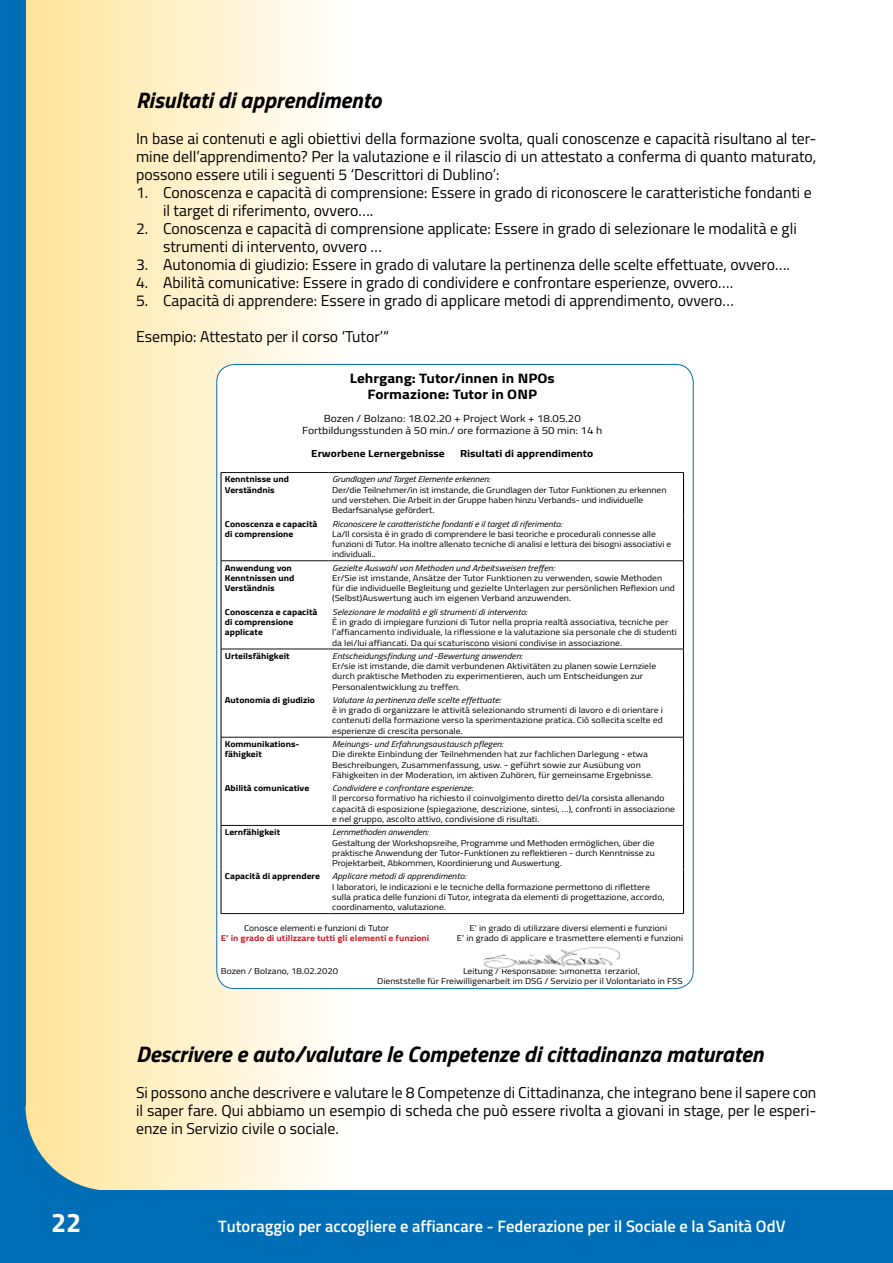
<style>
.page{position:relative;width:893px;height:1263px;background:#fff}
.page>*{position:absolute;margin:0;border:0;box-sizing:border-box;transform-origin:0 0}
.t1{font:700 27px "Titillium";color:#fff}
.t2{font:italic 700 22.5px "Titillium";color:#000}
.t3{font:600 16.5px "Titillium";color:#fff}
.t4{font:15.75px/18px "Titillium";color:#000;text-align:justify}
.t5{font:700 13.65px/16.5px "Titillium";color:#000;text-align:center;scale:1.12 1}
.t6{font:10.35px/12.3px "Titillium";color:#000;text-align:center;scale:1.12 1}
.t7{font:700 10.35px "Titillium";color:#000;scale:1.12 1}
.t8{font:8.55px/10.4px "Titillium";color:#000;scale:1.12 1}
.t9{font:italic 8.55px "Titillium";color:#000;scale:1.12 1}
.t10{font:700 8.55px/10.4px "Titillium";color:#000;scale:1.12 1}
.t11{font:700 8.55px "Titillium";color:#d2232a;scale:1.12 1}
</style>
<div class="page">
<svg style="left:26px;top:0;width:325px;height:1191px;background:#feeec3"></svg>
<div style="left:0;top:0;width:26px;height:1106px;background:#006eb7"></div>
<div style="left:0;top:1191px;width:893px;height:72px;background:#006eb7"></div>
<svg style="left:0;top:1106px;width:111px;height:85px;background:#99b7ad"></svg>
<div style="left:217px;top:364px;width:476px;height:624px;background:#fff;border-radius:18px"></div>
<hr style="left:221px;top:649px;width:1px;height:44px;background:#000">
<hr style="left:683px;top:649px;width:1px;height:44px;background:#000">
<hr style="left:221px;top:693px;width:1px;height:44px;background:#000">
<hr style="left:683px;top:693px;width:1px;height:44px;background:#000">
<hr style="left:221px;top:737px;width:107px;height:1px;background:#000">
<hr style="left:221px;top:737px;width:1px;height:44px;background:#000">
<hr style="left:328px;top:737px;width:356px;height:1px;background:#000">
<hr style="left:683px;top:737px;width:1px;height:44px;background:#000">
<hr style="left:221px;top:781px;width:1px;height:44px;background:#000">
<hr style="left:683px;top:781px;width:1px;height:44px;background:#000">
<hr style="left:221px;top:825px;width:107px;height:1px;background:#000">
<hr style="left:221px;top:826px;width:1px;height:43px;background:#000">
<hr style="left:328px;top:825px;width:356px;height:1px;background:#000">
<hr style="left:683px;top:826px;width:1px;height:43px;background:#000">
<hr style="left:221px;top:869px;width:1px;height:44px;background:#000">
<hr style="left:683px;top:869px;width:1px;height:44px;background:#000">
<hr style="left:221px;top:913px;width:107px;height:1px;background:#000">
<hr style="left:328px;top:913px;width:356px;height:1px;background:#000">
<hr style="left:221px;top:561px;width:1px;height:44px;background:#000">
<hr style="left:683px;top:561px;width:1px;height:44px;background:#000">
<hr style="left:221px;top:605px;width:1px;height:44px;background:#000">
<hr style="left:683px;top:605px;width:1px;height:44px;background:#000">
<hr style="left:221px;top:649px;width:107px;height:1px;background:#000">
<hr style="left:328px;top:649px;width:356px;height:1px;background:#000">
<hr style="left:221px;top:472px;width:107px;height:1px;background:#000">
<hr style="left:221px;top:473px;width:1px;height:44px;background:#000">
<hr style="left:328px;top:472px;width:356px;height:1px;background:#000">
<hr style="left:683px;top:473px;width:1px;height:44px;background:#000">
<hr style="left:221px;top:517px;width:1px;height:43px;background:#000">
<hr style="left:683px;top:517px;width:1px;height:43px;background:#000">
<hr style="left:221px;top:560px;width:107px;height:1px;background:#000">
<hr style="left:328px;top:560px;width:356px;height:1px;background:#000">
<img style="left:483px;top:947px;width:137px;height:21px">
<h2 class="t2" style="left:136px;top:83px;width:247px">Risultati di apprendimento</h2>
<p class="t4" style="left:136px;top:129px;width:682px">In base ai contenuti e agli obiettivi della formazione svolta, quali conoscenze e capacità risultano al ter&shy;mine dell’apprendimento? Per la valutazione e il rilascio di un attestato a conferma di quanto maturato, possono essere utili i seguenti 5 ‘Descrittori di Dublino’:</p>
<h3 class="t4" style="left:163px;top:183px;width:650px;text-indent:-27px">1. Conoscenza e capacità di comprensione: Essere in grado di riconoscere le caratteristiche fondanti e il target di riferimento, ovvero….</h3>
<h3 class="t4" style="left:163px;top:219px;width:635px;text-indent:-27px">2. Conoscenza e capacità di comprensione applicate: Essere in grado di selezionare le modalità e gli strumenti di intervento, ovvero …</h3>
<h3 class="t4" style="left:136px;top:255px;width:655px">3. Autonomia di giudizio: Essere in grado di valutare la pertinenza delle scelte effettuate, ovvero….</h3>
<h3 class="t4" style="left:136px;top:273px;width:598px">4. Abilità comunicative: Essere in grado di condividere e confrontare esperienze, ovvero….</h3>
<h3 class="t4" style="left:136px;top:291px;width:599px">5. Capacità di apprendere: Essere in grado di applicare metodi di apprendimento, ovvero…</h3>
<h3 class="t4" style="left:136px;top:327px;width:254px">Esempio: Attestato per il corso ‘Tutor’“</h3>
<h3 class="t5" style="left:350px;top:369px;width:184px">Lehrgang: Tutor/innen in NPOs<br>Formazione: Tutor in ONP</h3>
<p class="t6" style="left:302px;top:411px;width:269px">Bozen / Bolzano: 18.02.20 + Project Work + 18.05.20<br>Fortbildungsstunden à 50 min./ ore formazione à 50 min: 14 h</p>
<p class="t7" style="left:311px;top:445px;width:121px">Erworbene Lernergebnisse</p>
<p class="t7" style="left:460px;top:445px;width:120px">Risultati di apprendimento</p>
<p class="t10" style="left:225px;top:474px;width:59px">Kenntnisse und<br>Verständnis</p>
<p class="t9" style="left:332px;top:473px;width:143px">Grundlagen und Target Elemente erkennen:</p>
<p class="t8" style="left:332px;top:484px;width:300px">Der/die Teilnehmer/in ist imstande, die Grundlagen der Tutor Funktionen zu erkennen und verstehen. Die Arbeit in der Gruppe haben hinzu Verbands- und individuelle<br>Bedarfsanalyse gefördert.</p>
<p class="t10" style="left:225px;top:518px;width:84px">Conoscenza e capacità di comprensione</p>
<p class="t9" style="left:332px;top:517px;width:207px">Riconoscere le caratteristiche fondanti e il target di riferimento:</p>
<p class="t8" style="left:332px;top:528px;width:304px">La/Il corsista è in grado di comprendere le basi teoriche e procedurali connesse alle funzioni di Tutor. Ha inoltre allenato tecniche di analisi e lettura dei bisogni associativi e individuali..</p>
<p class="t10" style="left:225px;top:562px;width:64px">Anwendung von<br>Kenntnissen und<br>Verständnis</p>
<p class="t9" style="left:332px;top:561px;width:200px">Gezielte Auswahl von Methoden und Arbeitsweisen treffen:</p>
<p class="t8" style="left:332px;top:572px;width:308px">Er/Sie ist imstande, Ansätze der Tutor Funktionen zu verwenden, sowie Methoden für die individuelle Begleitung und gezielte Unterlagen zur persönlichen Reflexion und (Selbst)Auswertung auch im eigenen Verband anzuwenden.</p>
<p class="t10" style="left:225px;top:606px;width:84px">Conoscenza e capacità di comprensione applicate</p>
<p class="t9" style="left:332px;top:605px;width:176px">Selezionare le modalità e gli strumenti di intervento:</p>
<p class="t8" style="left:332px;top:616px;width:309px">È in grado di impiegare funzioni di Tutor nella propria realtà associativa, tecniche per l’affiancamento individuale, la riflessione e la valutazione sia personale che di studenti da lei/lui affiancati. Da qui scaturiscono visioni condivise in associazione.</p>
<p class="t10" style="left:225px;top:650px;width:59px">Urteilsfähigkeit</p>
<p class="t9" style="left:332px;top:649px;width:171px">Entscheidungsfindung und -Bewertung anwenden:</p>
<p class="t8" style="left:332px;top:660px;width:291px">Er/sie ist imstande, die damit verbundenen Aktivitäten zu planen sowie Lernziele durch praktische Methoden zu experimentieren, auch um Entscheidungen zur<br>Personalentwicklung zu treffen.</p>
<p class="t10" style="left:225px;top:694px;width:82px">Autonomia di giudizio</p>
<p class="t9" style="left:332px;top:694px;width:152px">Valutare la pertinenza delle scelte effettuate:</p>
<p class="t8" style="left:332px;top:705px;width:297px;text-align:justify">è in grado di organizzare le attività selezionando strumenti di lavoro e di orientare i contenuti della formazione verso la sperimentazione pratica. Ciò sollecita scelte ed esperienze di crescita personale.</p>
<p class="t10" style="left:225px;top:738px;width:68px">Kommunikations&shy;fähigkeit</p>
<p class="t9" style="left:332px;top:738px;width:154px">Meinungs- und Erfahrungsaustausch pflegen:</p>
<p class="t8" style="left:332px;top:749px;width:288px">Die direkte Einbindung der Teilnehmenden hat zur fachlichen Darlegung - etwa<br>Beschreibungen, Zusammenfassung, usw. - geführt sowie zur Ausübung von<br>Fähigkeiten in der Moderation, im aktiven Zuhören, für gemeinsame Ergebnisse.</p>
<p class="t10" style="left:225px;top:782px;width:77px">Abilità comunicative</p>
<p class="t9" style="left:332px;top:782px;width:127px">Condividere e confrontare esperienze:</p>
<p class="t8" style="left:332px;top:793px;width:308px">Il percorso formativo ha richiesto il coinvolgimento diretto del/la corsista allenando capacità di esposizione (spiegazione, descrizione, sintesi, …), confronti in associazione e nel gruppo, ascolto attivo, condivisione di risultati.</p>
<p class="t10" style="left:225px;top:827px;width:51px">Lernfähigkeit</p>
<p class="t9" style="left:332px;top:826px;width:87px">Lernmethoden anwenden:</p>
<p class="t8" style="left:332px;top:837px;width:290px;text-align:justify">Gestaltung der Workshopsreihe, Programme und Methoden ermöglichen, über die praktische Anwendung der Tutor-Funktionen zu reflektieren - durch Kenntnisse zu Projektarbeit, Abkommen, Koordinierung und Auswertung.</p>
<p class="t10" style="left:225px;top:871px;width:87px">Capacità di apprendere</p>
<p class="t9" style="left:332px;top:870px;width:121px">Applicare metodi di apprendimento:</p>
<p class="t8" style="left:332px;top:881px;width:298px">I laboratori, le indicazioni e le tecniche della formazione permettono di riflettere sulla pratica delle funzioni di Tutor, integrata da elementi di progettazione, accordo, coordinamento, valutazione.</p>
<p class="t8" style="left:244px;top:922px;width:131px">Conosce elementi e funzioni di Tutor</p>
<p class="t8" style="left:470px;top:922px;width:178px">E’ in grado di utilizzare diversi elementi e funzioni</p>
<p class="t11" style="left:221px;top:932px;width:188px">E’ in grado di utilizzare tutti gli elementi e funzioni</p>
<p class="t8" style="left:457px;top:933px;width:204px">E’ in grado di applicare e trasmettere elementi e funzioni</p>
<p class="t8" style="left:221px;top:965px;width:106px">Bozen / Bolzano, 18.02.2020</p>
<p class="t8" style="left:377px;top:965px;width:274px;text-indent:86px">Leitung / Responsabile: Simonetta Terzariol,<br>Dienststelle für Freiwilligenarbeit im DSG / Servizio per il Volontariato in FSS</p>
<h2 class="t2" style="left:136px;top:1037px;width:629px">Descrivere e auto/valutare le Competenze di cittadinanza maturaten</h2>
<p class="t4" style="left:136px;top:1083px;width:682px">Si possono anche descrivere e valutare le 8 Competenze di Cittadinanza, che integrano bene il sapere con il saper fare. Qui abbiamo un esempio di scheda che può essere rivolta a giovani in stage, per le esperi&shy;enze in Servizio civile o sociale.</p>
<h1 class="t1" style="left:51px;top:1202px;width:32px">22</h1>
<h3 class="t3" style="left:218px;top:1214px;width:569px">Tutoraggio per accogliere e affiancare - Federazione per il Sociale e la Sanità OdV</h3>
</div>
